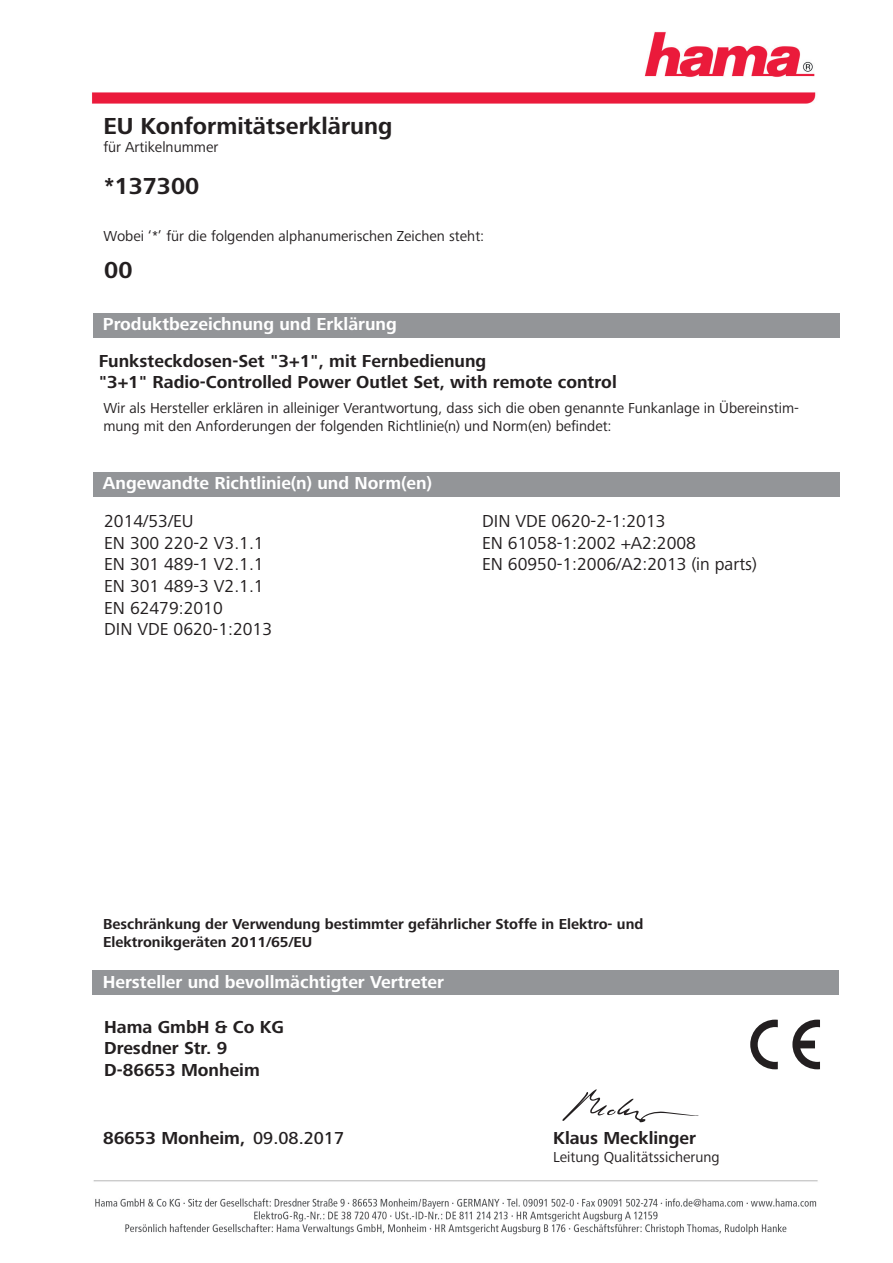
<style>
.page{position:relative;width:893px;height:1263px;background:#fff}
.page>*{position:absolute;margin:0;border:0;box-sizing:border-box;transform-origin:0 0}
.t1{font:700 24px "+TBVWCD Frutiger Next LTW1 G";color:#231f20}
.t2{font:700 18px/21.6px "+TBVWCD Frutiger Next LTW1 G";color:#231f20}
.t3{font:18px/21.6px "+RRFKBN Frutiger Next LTW1 G";color:#231f20}
.t4{font:700 18px "+TBVWCD Frutiger Next LTW1 G";color:#fff}
.t5{font:700 16.2px "+OVKMUM Arial";letter-spacing:.01em;color:#000001}
.t6{font:15px/18px "+RRFKBN Frutiger Next LTW1 G";color:#231f20}
.t7{font:700 15px/18px "+TBVWCD Frutiger Next LTW1 G";color:#231f20}
.s1{font-family:"+MBEHJY Frutiger Next LTW1 G";font-weight:500}
</style>
<div class="page">
<img style="left:92px;top:31px;width:724px;height:72px">
<img style="left:93px;top:1180px;width:725px;height:55px">
<div style="left:93px;top:313px;width:746px;height:25px;background:#939598"></div>
<div style="left:93px;top:472px;width:746px;height:25px;background:#939598"></div>
<div style="left:92px;top:970px;width:747px;height:25px;background:#939598"></div>
<svg style="left:750px;top:1020px;width:70px;height:49px"></svg>
<svg style="left:562px;top:1089px;width:137px;height:34px"></svg>
<h1 class="t1" style="left:103px;top:113px;width:291px">EU Konformitätserklärung</h1>
<p class="t6" style="left:103px;top:138px;width:116px">für Artikelnummer</p>
<h1 class="t1" style="left:104px;top:173px;width:97px">*137300</h1>
<p class="t6" style="left:103px;top:227px;width:382px">Wobei ‘*’ für die folgenden alphanumerischen Zeichen steht:</p>
<h1 class="t1" style="left:104px;top:257px;width:30px">00</h1>
<p class="t4" style="left:103px;top:314px;width:295px">Produktbezeichnung und Erklärung</p>
<p class="t2" style="left:99px;top:350px;width:519px">Funksteckdosen-Set "3+1", mit Fernbedienung<br>"3+1" Radio-Controlled Power Outlet Set, with remote control</p>
<p class="t6" style="left:103px;top:399px;width:697px">Wir als Hersteller erklären in alleiniger Verantwortung, dass sich die oben genannte Funkanlage in Übereinstim&shy;mung mit den Anforderungen der folgenden Richtlinie(n) und Norm(en) befindet:</p>
<p class="t4" style="left:103px;top:474px;width:330px">Angewandte Richtlinie(n) und Norm(en)</p>
<p class="t3" style="left:104px;top:511px;width:169px">2014/53/EU<br>EN 300 220-2 V3.1.1<br>EN 301 489-1 V2.1.1<br>EN 301 489-3 V2.1.1<br>EN 62479:2010<br>DIN VDE 0620-1:2013</p>
<p class="t3" style="left:482px;top:511px;width:276px">DIN VDE 0620-2-1:2013<br>EN 61058-1:2002 +A2:2008<br>EN 60950-1:2006/A2:2013 (in parts)</p>
<p class="t7" style="left:103px;top:915px;width:542px">Beschränkung der Verwendung bestimmter gefährlicher Stoffe in Elektro- und<br>Elektronikgeräten 2011/65/EU</p>
<p class="t4" style="left:103px;top:972px;width:343px">Hersteller und bevollmächtigter Vertreter</p>
<p class="t2" style="left:104px;top:1016px;width:181px">Hama GmbH &amp; Co KG<br>Dresdner Str. 9<br>D-86653 Monheim</p>
<p class="t2" style="left:103px;top:1128px;width:242px">86653 Monheim, <span class="s1">09.08.2017</span></p>
<p class="t2" style="left:553px;top:1128px;width:144px">Klaus Mecklinger</p>
<p class="t6" style="left:553px;top:1148px;width:168px">Leitung Qualitätssicherung</p>
<p class="t5" style="left:586px;top:1154px;width:215px">Leitung Qualitätssicherung</p>
</div>
